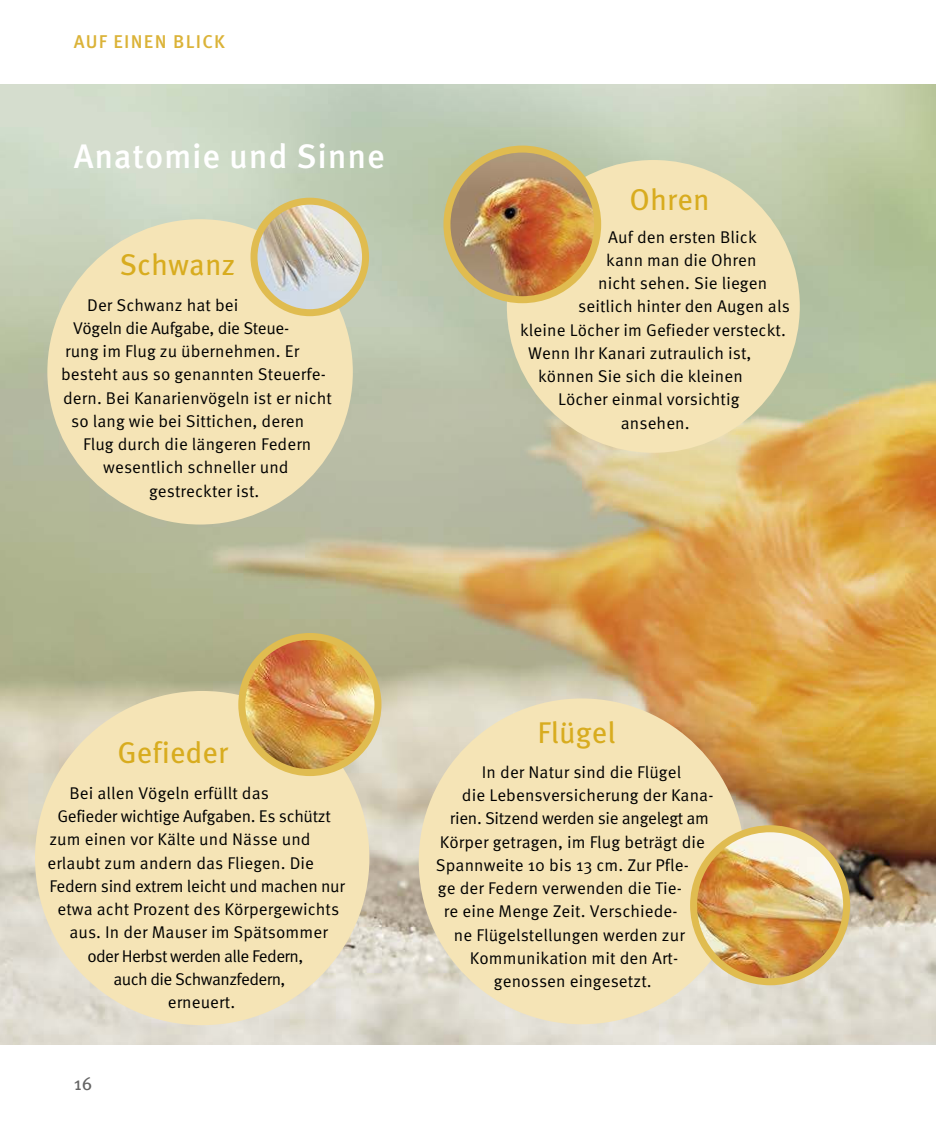
<style>
.page{position:relative;width:936px;height:1134px;background:#fff}
.page>*{position:absolute;margin:0;border:0;box-sizing:border-box;transform-origin:0 0}
.t1{font:500 34px "Meta OT";letter-spacing:.02em;color:#fff}
.t2{font:30px "Meta OT";color:#d8ac1f}
.t3{font:500 18.4px "Meta OT";letter-spacing:.07em;color:#dbb338}
.t4{font:18.4px "Meta OT";color:#636363}
.t5{font:17px "Meta OT Norm";letter-spacing:.005em;color:#000}
.t6{font:17px "Meta OT Norm";letter-spacing:-.02em;color:#000}
.t7{font:17px "Meta OT Norm";letter-spacing:-.035em;color:#000}
</style>
<div class="page">
<img style="left:0;top:84px;width:935px;height:961px">
<div style="left:35px;top:691px;width:334px;height:334px;background:#f5e4b6;border-radius:50%"></div>
<div style="left:507px;top:160px;width:292px;height:293px;background:#f5e4b6;border-radius:50%"></div>
<img style="left:447px;top:149px;width:150px;height:151px;border-radius:75px">
<div style="left:443px;top:146px;width:158px;height:157px;border:7px solid #e0bc50;border-radius:50%"></div>
<img style="left:242px;top:636px;width:136px;height:136px;border-radius:68px">
<div style="left:238px;top:633px;width:143px;height:143px;border:7px solid #e0bc50;border-radius:50%"></div>
<div style="left:47px;top:219px;width:306px;height:305px;background:#f5e4b6;border-radius:50%"></div>
<img style="left:254px;top:201px;width:111px;height:112px;border-radius:56px">
<div style="left:250px;top:198px;width:119px;height:118px;border:7px solid #e0bc50;border-radius:50%"></div>
<div style="left:418px;top:698px;width:326px;height:326px;background:#f5e4b6;border-radius:50%"></div>
<img style="left:693px;top:829px;width:153px;height:153px;border-radius:76px">
<div style="left:690px;top:825px;width:160px;height:160px;border:7px solid #e0bc50;border-radius:50%"></div>
<p class="t3" style="left:74px;top:34px;width:153px">AUF EINEN BLICK</p>
<h1 class="t1" style="left:74px;top:136px;width:312px">Anatomie und Sinne</h1>
<h2 class="t2" style="left:119px;top:253px;width:118px">Schwanz</h2>
<p class="t5" style="left:87px;top:298px;width:153px">Der Schwanz hat bei</p>
<p class="t6" style="left:73px;top:321px;width:218px">Vögeln die Aufgabe, die Steue-</p>
<p class="t5" style="left:65px;top:345px;width:235px">rung im Flug zu übernehmen. Er</p>
<p class="t5" style="left:61px;top:368px;width:266px">besteht aus so genannten Steuerfe-</p>
<p class="t5" style="left:63px;top:391px;width:270px">dern. Bei Kanarienvögeln ist er nicht</p>
<p class="t5" style="left:71px;top:414px;width:235px">so lang wie bei Sittichen, deren</p>
<p class="t5" style="left:83px;top:438px;width:230px">Flug durch die längeren Federn</p>
<p class="t5" style="left:103px;top:461px;width:187px">wesentlich schneller und</p>
<p class="t5" style="left:149px;top:484px;width:112px">gestreckter ist.</p>
<h2 class="t2" style="left:629px;top:187px;width:82px">Ohren</h2>
<p class="t5" style="left:608px;top:230px;width:150px">Auf den ersten Blick</p>
<p class="t5" style="left:606px;top:253px;width:152px">kann man die Ohren</p>
<p class="t5" style="left:598px;top:277px;width:170px">nicht sehen. Sie liegen</p>
<p class="t5" style="left:578px;top:300px;width:213px">seitlich hinter den Augen als</p>
<p class="t5" style="left:520px;top:323px;width:267px">kleine Löcher im Gefieder versteckt.</p>
<p class="t5" style="left:528px;top:346px;width:225px">Wenn Ihr Kanari zutraulich ist,</p>
<p class="t5" style="left:538px;top:370px;width:206px">können Sie sich die kleinen</p>
<p class="t5" style="left:558px;top:393px;width:183px">Löcher einmal vorsichtig</p>
<p class="t5" style="left:620px;top:416px;width:70px">ansehen.</p>
<h2 class="t2" style="left:117px;top:740px;width:113px">Gefieder</h2>
<p class="t5" style="left:69px;top:786px;width:201px">Bei allen Vögeln erfüllt das</p>
<p class="t6" style="left:57px;top:810px;width:275px">Gefieder wichtige Aufgaben. Es schützt</p>
<p class="t5" style="left:49px;top:833px;width:263px">zum einen vor Kälte und Nässe und</p>
<p class="t5" style="left:47px;top:856px;width:268px">erlaubt zum andern das Fliegen. Die</p>
<p class="t6" style="left:49px;top:879px;width:297px">Federn sind extrem leicht und machen nur</p>
<p class="t5" style="left:57px;top:903px;width:283px">etwa acht Prozent des Körpergewichts</p>
<p class="t5" style="left:69px;top:926px;width:260px">aus. In der Mauser im Spätsommer</p>
<p class="t7" style="left:87px;top:949px;width:217px">oder Herbst werden alle Federn,</p>
<p class="t7" style="left:113px;top:972px;width:173px">auch die Schwanzfedern,</p>
<p class="t5" style="left:168px;top:995px;width:69px">erneuert.</p>
<p class="t4" style="left:74px;top:1076px;width:20px">16</p>
<h2 class="t2" style="left:537px;top:720px;width:80px">Flügel</h2>
<p class="t5" style="left:482px;top:765px;width:201px">In der Natur sind die Flügel</p>
<p class="t5" style="left:462px;top:789px;width:253px">die Lebensversicherung der Kana-</p>
<p class="t6" style="left:450px;top:812px;width:260px">rien. Sitzend werden sie angelegt am</p>
<p class="t5" style="left:440px;top:835px;width:266px">Körper getragen, im Flug beträgt die</p>
<p class="t5" style="left:436px;top:858px;width:254px">Spannweite 10 bis 13 cm. Zur Pfle-</p>
<p class="t5" style="left:438px;top:882px;width:245px">ge der Federn verwenden die Tie -</p>
<p class="t5" style="left:444px;top:905px;width:235px">re eine Menge Zeit. Verschiede-</p>
<p class="t5" style="left:454px;top:928px;width:232px">ne Flügelstellungen werden zur</p>
<p class="t5" style="left:470px;top:951px;width:210px">Kommunikation mit den Art-</p>
<p class="t5" style="left:494px;top:975px;width:159px">genossen eingesetzt.</p>
</div>
